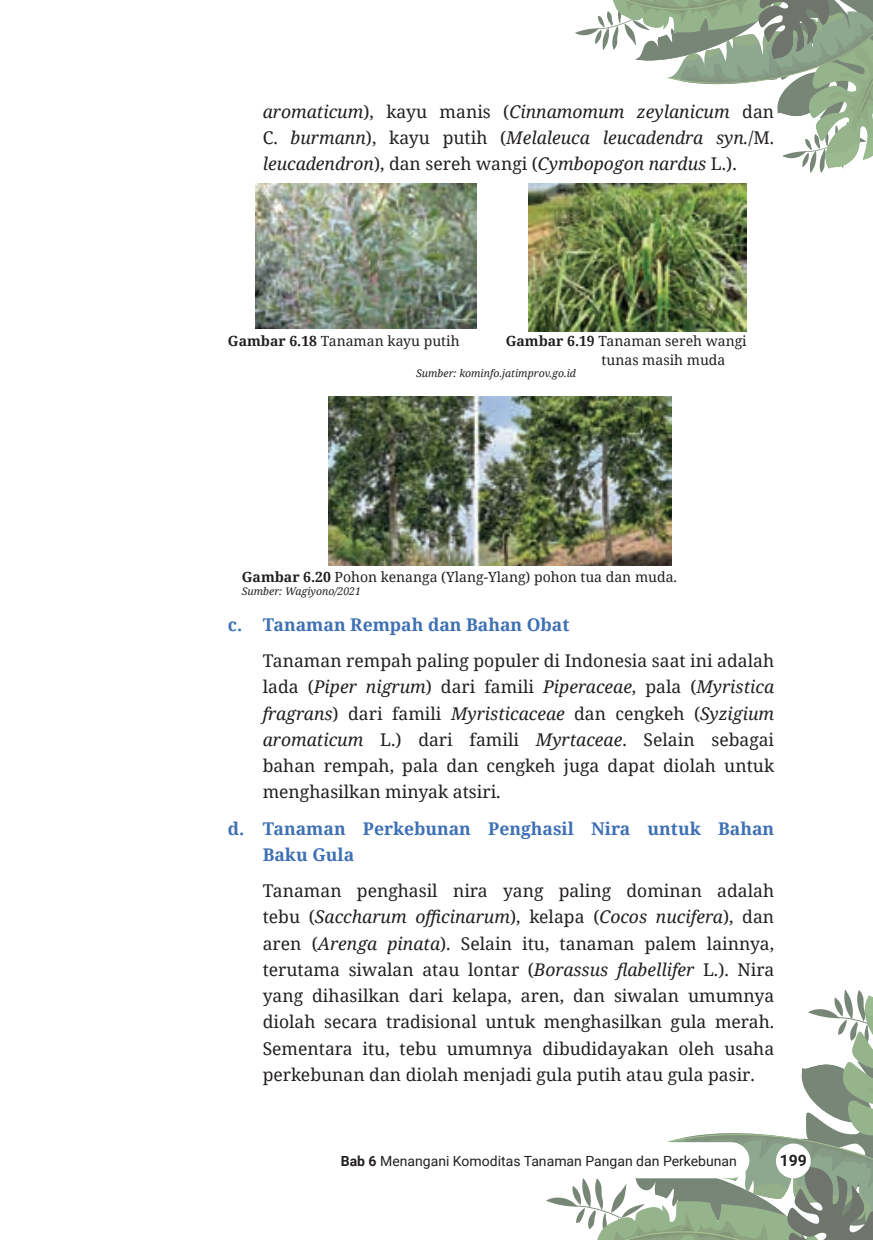
<style>
.page{position:relative;width:873px;height:1240px;background:#fff}
.page>*{position:absolute;margin:0;border:0;box-sizing:border-box;transform-origin:0 0}
._4a_isi{font:17.5px/26.2px "Noto Serif";color:#231f20;text-align:justify}
._4a_isi-2{font:italic 17.5px/26.2px "Noto Serif";color:#231f20;text-align:justify}
.t1{font:700 17.5px/26.2px "Noto Serif";color:#3e70b4}
.t2{font:700 15.75px "Roboto";color:#231f20}
.ket__gambar{font:14px/19.2px "Noto Serif";color:#231f20}
.t3{font:14px "Roboto";color:#231f20}
.sumber_gambar{font:italic 10.5px "Noto Serif";color:#231f20}
.s1{font-style:normal}
.s2{font-weight:700}
.s3{font-style:italic}
</style>
<div class="page">
<img style="left:255px;top:183px;width:221px;height:146px">
<img style="left:528px;top:183px;width:218px;height:149px">
<img style="left:328px;top:396px;width:343px;height:169px">
<svg style="left:575px;top:0;width:298px;height:173px"></svg>
<svg style="left:546px;top:989px;width:327px;height:251px"></svg>
<p class="_4a_isi-2" style="left:262px;top:97px;width:512px">aromaticum<span class="s1">), kayu manis (</span>Cinnamomum zeylanicum <span class="s1">dan C.</span> burmann<span class="s1">), kayu putih (</span>Melaleuca leucadendra syn.<span class="s1">/M. </span>leucadendron<span class="s1">), dan sereh wangi (</span>Cymbopogon nardus <span class="s1">L.).</span></p>
<p class="ket__gambar" style="left:228px;top:330px;width:233px"><span class="s2">Gambar 6.18</span> Tanaman kayu putih</p>
<p class="ket__gambar" style="left:601px;top:330px;width:146px;text-indent:-96px"><span class="s2">Gambar 6.19</span> Tanaman sereh wangi tunas masih muda</p>
<p class="sumber_gambar" style="left:416px;top:366px;width:161px">Sumber: kominfo.jatimprov.go.id</p>
<p class="ket__gambar" style="left:242px;top:566px;width:436px"><span class="s2">Gambar 6.20</span> Pohon kenanga (Ylang-Ylang) pohon tua dan muda.</p>
<p class="sumber_gambar" style="left:242px;top:583px;width:121px">Sumber: Wagiyono/2021</p>
<p class="t1" style="left:228px;top:610px;width:343px">c. Tanaman Rempah dan Bahan Obat</p>
<p class="_4a_isi" style="left:262px;top:646px;width:512px">Tanaman rempah paling populer di Indonesia saat ini adalah lada (<span class="s3">Piper nigrum</span>) dari famili <span class="s3">Piperaceae</span>, pala (<span class="s3">Myristica fragrans</span>) dari famili <span class="s3">Myristicaceae</span> dan cengkeh (<span class="s3">Syzigium aromaticum</span> L.) dari famili <span class="s3">Myrtaceae</span>. Selain sebagai bahan rempah, pala dan cengkeh juga dapat diolah untuk menghasilkan minyak atsiri.</p>
<p class="t1" style="left:262px;top:814px;width:512px;text-indent:-35px">d. Tanaman Perkebunan Penghasil Nira untuk Bahan<br>Baku Gula</p>
<p class="_4a_isi" style="left:262px;top:876px;width:512px">Tanaman penghasil nira yang paling dominan adalah tebu (<span class="s3">Saccharum officinarum</span>), kelapa (<span class="s3">Cocos nucifera</span>), dan aren (<span class="s3">Arenga pinata</span>). Selain itu, tanaman palem lainnya, terutama siwalan atau lontar (<span class="s3">Borassus flabellifer</span> L.). Nira yang dihasilkan dari kelapa, aren, dan siwalan umumnya diolah secara tradisional untuk menghasilkan gula merah.<br>Sementara itu, tebu umumnya dibudidayakan oleh usaha perkebunan dan diolah menjadi gula putih atau gula pasir.</p>
<p class="t3" style="left:340px;top:1150px;width:397px"><span class="s2">Bab 6</span> Menangani Komoditas Tanaman Pangan dan Perkebunan</p>
<p class="t2" style="left:779px;top:1149px;width:29px">199</p>
</div>
